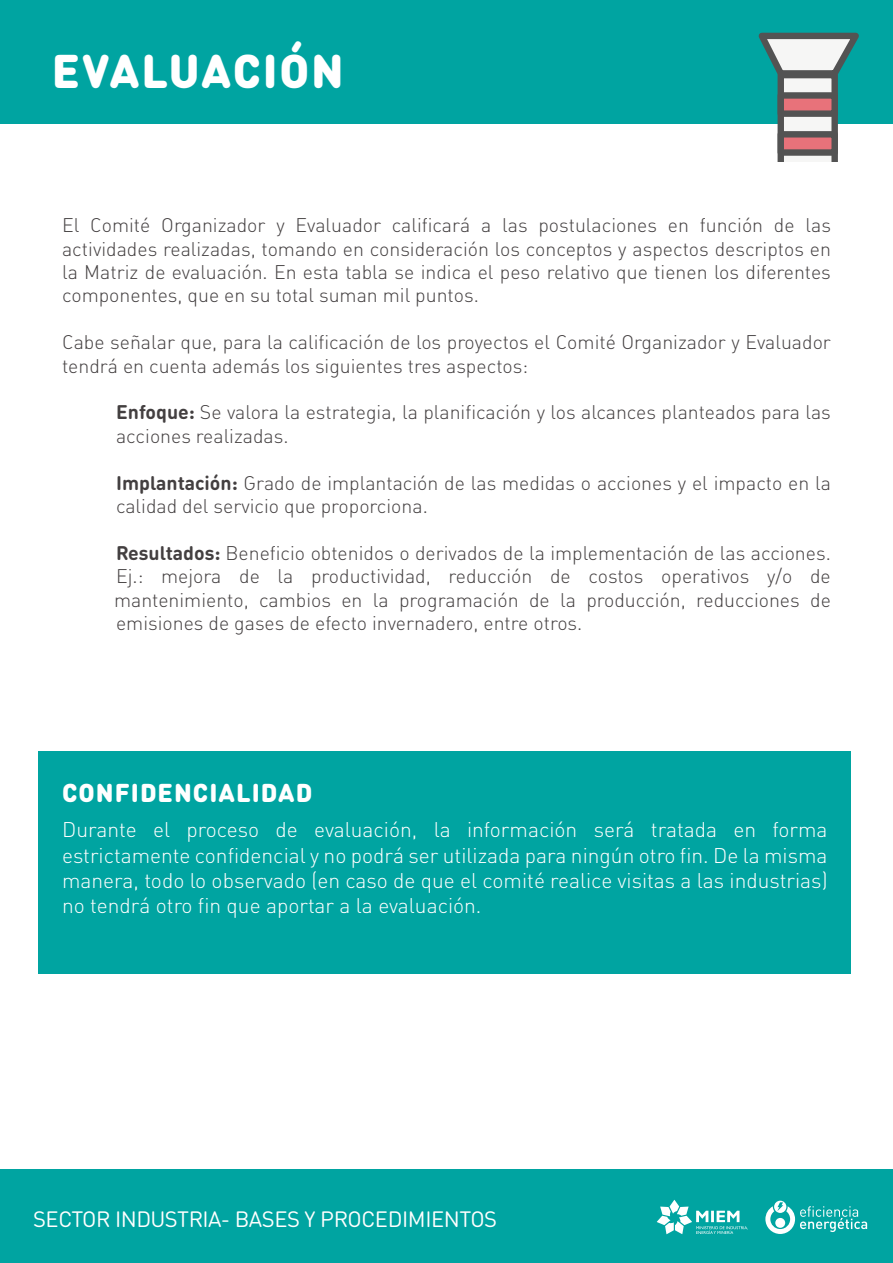
<style>
.page{position:relative;width:893px;height:1263px;background:#fff}
.page>*{position:absolute;margin:0;border:0;box-sizing:border-box;transform-origin:0 0}
.t1{font:900 46.65px "DIN Round Pro";letter-spacing:.04em;color:#fff}
.t2{font:900 25.5px "DIN Round Pro";letter-spacing:.04em;color:#fff}
.t3{font:21.9px "DIN Round Pro";letter-spacing:-.02em;color:#fff}
.t4{font:21px/25.2px "DIN Light Alternate";color:#fff;text-align:justify}
.t5{font:19.5px/23.4px "DIN Light Alternate";color:#433f40}
.s1{font-family:"DIN Round Pro";font-weight:700}
</style>
<div class="page">
<div style="left:38px;top:751px;width:812px;height:223px;background:#00a4a1"></div>
<div style="left:0;top:0;width:893px;height:123px;background:#00a4a1"></div>
<div style="left:0;top:1170px;width:893px;height:93px;background:#00a4a1"></div>
<div style="left:778px;top:72px;width:60px;height:104px;background:#f6f6f5;border:6px solid #535353"></div>
<svg style="left:758px;top:32px;width:101px;height:50px"></svg>
<div style="left:778px;top:92px;width:60px;height:25px;background:#e8727a;border:6px solid #535353"></div>
<div style="left:778px;top:131px;width:60px;height:25px;background:#e8727a;border:6px solid #535353"></div>
<div style="left:750px;top:162px;width:111px;height:67px;background:#fff"></div>
<svg style="left:657px;top:1200px;width:91px;height:34px"></svg>
<div style="left:774px;top:1201px;width:12px;height:12px;background:#fff;border-radius:50%"></div>
<svg style="left:765px;top:1202px;width:102px;height:32px"></svg>
<h1 class="t1" style="left:52px;top:36px;width:293px">EVALUACIÓN</h1>
<p class="t5" style="left:62px;top:213px;width:770px;text-align:justify">El Comité Organizador y Evaluador calificará a las postulaciones en función de las actividades realizadas, tomando en consideración los conceptos y aspectos descriptos en la Matriz de evaluación. En esta tabla se indica el peso relativo que tienen los diferentes componentes, que en su total suman mil puntos.</p>
<p class="t5" style="left:62px;top:330px;width:770px">Cabe señalar que, para la calificación de los proyectos el Comité Organizador y Evaluador tendrá en cuenta además los siguientes tres aspectos:</p>
<p class="t5" style="left:116px;top:400px;width:716px"><span class="s1">Enfoque:</span> Se valora la estrategia, la planificación y los alcances planteados para las acciones realizadas.</p>
<p class="t5" style="left:116px;top:471px;width:716px"><span class="s1">Implantación:</span> Grado de implantación de las medidas o acciones y el impacto en la calidad del servicio que proporciona.</p>
<p class="t5" style="left:114px;top:541px;width:718px;text-align:justify"><span class="s1">Resultados:</span> Beneficio obtenidos o derivados de la implementación de las acciones.<br>Ej.: mejora de la productividad, reducción de costos operativos y/o de mantenimiento, cambios en la programación de la producción, reducciones de emisiones de gases de efecto invernadero, entre otros.</p>
<h2 class="t2" style="left:62px;top:774px;width:252px">CONFIDENCIALIDAD</h2>
<p class="t4" style="left:62px;top:817px;width:767px">Durante el proceso de evaluación, la información será tratada en forma estrictamente confidencial y no podrá ser utilizada para ningún otro fin. De la misma manera, todo lo observado (en caso de que el comité realice visitas a las industrias) no tendrá otro fin que aportar a la evaluación.</p>
<p class="t3" style="left:33px;top:1204px;width:465px">SECTOR INDUSTRIA- BASES Y PROCEDIMIENTOS</p>
</div>
